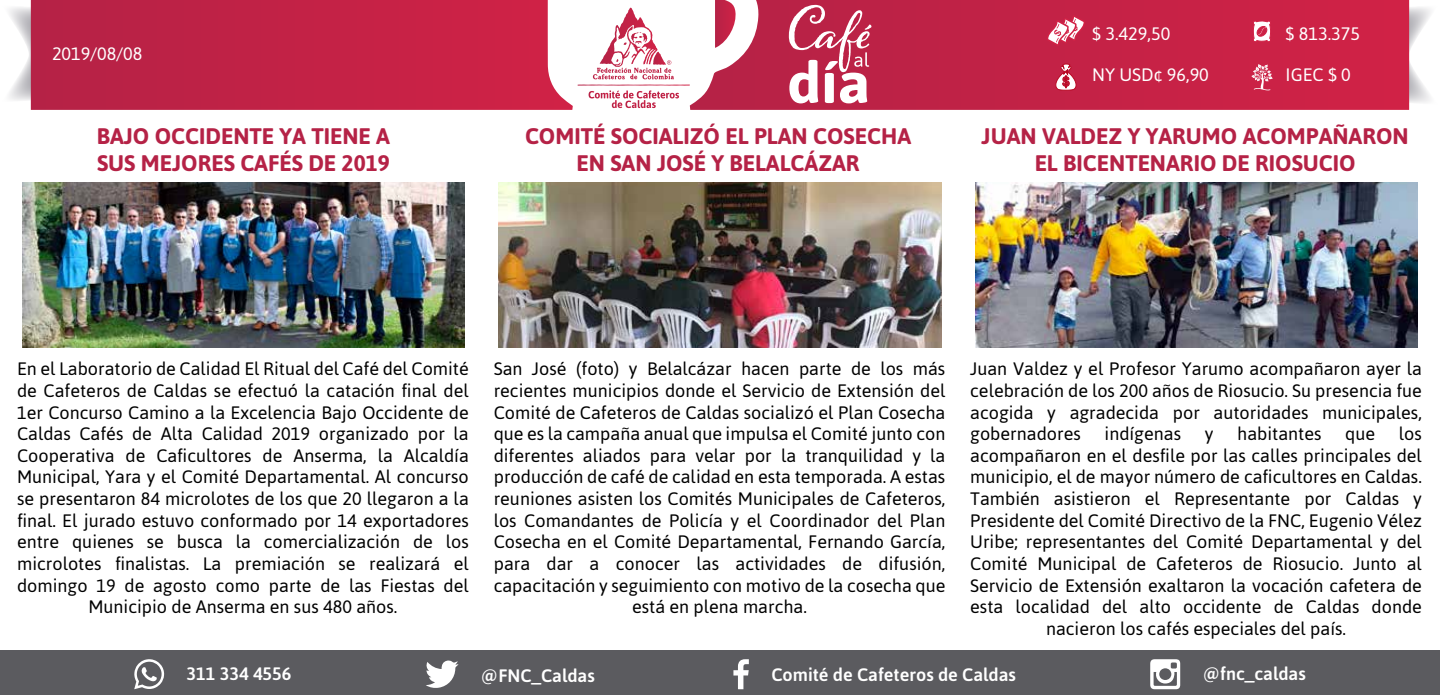
<style>
.page{position:relative;width:1440px;height:695px;background:#fff}
.page>*{position:absolute;margin:0;border:0;box-sizing:border-box;transform-origin:0 0}
.t1{font:700 22.5px/27px "Asap";color:#b52246;text-align:center}
.t2{font:18px/21.6px "Asap";color:#000;text-align:center}
.t3{font:500 18px "Asap";color:#fff}
.t4{font:18px "Asap";color:#fff}
</style>
<div class="page">
<svg style="left:9px;top:4px;width:22px;height:99px"></svg>
<svg style="left:1409px;top:4px;width:22px;height:101px"></svg>
<svg style="left:31px;top:0;width:542px;height:110px;background:#c42a4d"></svg>
<svg style="left:690px;top:0;width:719px;height:110px;background:#c82f51"></svg>
<svg style="left:577px;top:8px;width:113px;height:100px"></svg>
<div style="left:0;top:650px;width:1440px;height:44px;background:#5b5b5f"></div>
<svg style="left:426px;top:660px;width:32px;height:28px"></svg>
<svg style="left:733px;top:659px;width:16px;height:30px"></svg>
<svg style="left:1150px;top:659px;width:30px;height:30px"></svg>
<svg style="left:134px;top:659px;width:30px;height:30px"></svg>
<svg style="left:789px;top:5px;width:82px;height:98px"></svg>
<img style="left:499px;top:182px;width:442px;height:165px">
<img style="left:975px;top:182px;width:443px;height:165px">
<img style="left:22px;top:182px;width:443px;height:165px">
<svg style="left:1253px;top:20px;width:18px;height:22px"></svg>
<svg style="left:1055px;top:64px;width:21px;height:28px"></svg>
<svg style="left:1047px;top:15px;width:38px;height:31px"></svg>
<svg style="left:1251px;top:64px;width:22px;height:26px"></svg>
<p class="t4" style="left:52px;top:42px;width:92px">2019/08/08</p>
<p class="t1" style="left:97px;top:122px;width:295px;text-align:left">BAJO OCCIDENTE YA TIENE A<br>SUS MEJORES CAFÉS DE 2019</p>
<p class="t4" style="left:1092px;top:22px;width:80px">$ 3.429,50</p>
<p class="t4" style="left:1092px;top:62px;width:118px">NY USD¢ 96,90</p>
<p class="t4" style="left:1286px;top:22px;width:76px">$ 813.375</p>
<p class="t4" style="left:1286px;top:62px;width:67px">IGEC $ 0</p>
<p class="t1" style="left:525px;top:122px;width:388px">COMITÉ SOCIALIZÓ EL PLAN COSECHA<br>EN SAN JOSÉ Y BELALCÁZAR</p>
<p class="t1" style="left:982px;top:122px;width:429px">JUAN VALDEZ Y YARUMO ACOMPAÑARON<br>EL BICENTENARIO DE RIOSUCIO</p>
<p class="t2" style="left:17px;top:357px;width:453px">En el Laboratorio de Calidad El Ritual del Café del Comité de Cafeteros de Caldas se efectuó la catación final del 1er Concurso Camino a la Excelencia Bajo Occidente de Caldas Cafés de Alta Calidad 2019 organizado por la Cooperativa de Caficultores de Anserma, la Alcaldía Municipal, Yara y el Comité Departamental. Al concurso se presentaron 84 microlotes de los que 20 llegaron a la final. El jurado estuvo conformado por 14 exportadores entre quienes se busca la comercialización de los microlotes finalistas. La premiación se realizará el domingo 19 de agosto como parte de las Fiestas del Municipio de Anserma en sus 480 años.</p>
<p class="t2" style="left:494px;top:357px;width:453px">San José (foto) y Belalcázar hacen parte de los más recientes municipios donde el Servicio de Extensión del Comité de Cafeteros de Caldas socializó el Plan Cosecha que es la campaña anual que impulsa el Comité junto con diferentes aliados para velar por la tranquilidad y la producción de café de calidad en esta temporada. A estas reuniones asisten los Comités Municipales de Cafeteros, los Comandantes de Policía y el Coordinador del Plan Cosecha en el Comité Departamental, Fernando García, para dar a conocer las actividades de difusión, capacitación y seguimiento con motivo de la cosecha que está en plena marcha.</p>
<p class="t2" style="left:970px;top:357px;width:453px;text-align:justify">Juan Valdez y el Profesor Yarumo acompañaron ayer la celebración de los 200 años de Riosucio. Su presencia fue acogida y agradecida por autoridades municipales, gobernadores</p>
<p class="t2" style="left:1105px;top:422px;width:78px">indígenas</p>
<p class="t2" style="left:1205px;top:422px;width:10px">y</p>
<p class="t2" style="left:1237px;top:422px;width:86px">habitantes</p>
<p class="t2" style="left:1345px;top:422px;width:31px">que</p>
<p class="t2" style="left:1399px;top:422px;width:25px">los</p>
<p class="t2" style="left:970px;top:444px;width:453px">acompañaron en el desfile por las calles principales del</p>
<p class="t2" style="left:970px;top:465px;width:453px">municipio, el de mayor número de caficultores en Caldas.</p>
<p class="t2" style="left:970px;top:487px;width:453px">También asistieron el Representante por Caldas y</p>
<p class="t2" style="left:970px;top:508px;width:453px">Presidente del Comité Directivo de la FNC, Eugenio Vélez</p>
<p class="t2" style="left:970px;top:530px;width:453px">Uribe; representantes del Comité Departamental y del</p>
<p class="t2" style="left:970px;top:552px;width:453px">Comité Municipal de Cafeteros de Riosucio. Junto al</p>
<p class="t2" style="left:970px;top:573px;width:453px">Servicio de Extensión exaltaron la vocación cafetera de</p>
<p class="t2" style="left:970px;top:595px;width:453px">esta localidad del alto occidente de Caldas donde</p>
<p class="t2" style="left:1046px;top:616px;width:302px">nacieron los cafés especiales del país.</p>
<p class="t3" style="left:187px;top:661px;width:106px">311 334 4556</p>
<p class="t3" style="left:481px;top:663px;width:115px">@FNC_Caldas</p>
<p class="t3" style="left:771px;top:662px;width:246px">Comité de Cafeteros de Caldas</p>
<p class="t3" style="left:1203px;top:661px;width:105px">@fnc_caldas</p>
</div>
